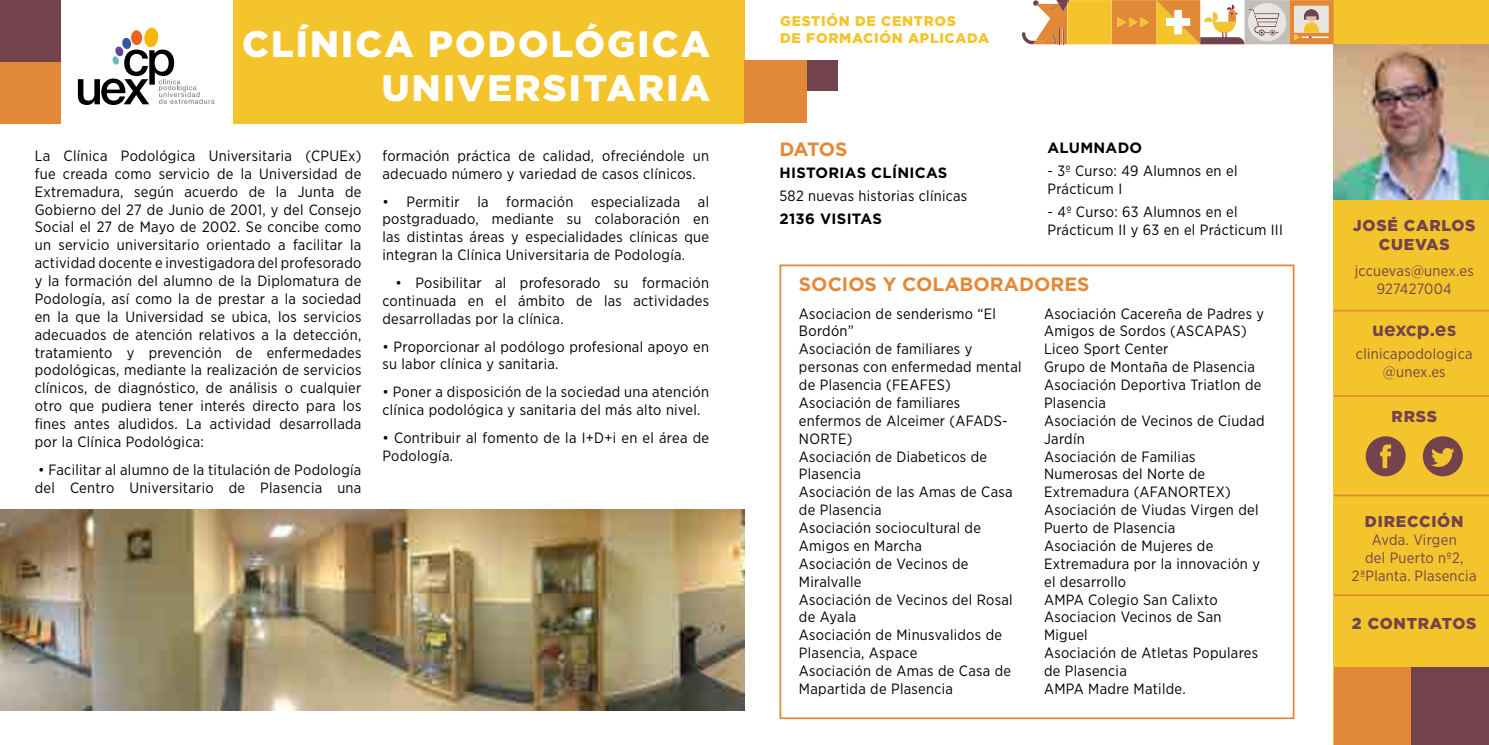
<style>
.page{position:relative;width:1489px;height:745px;background:#fff}
.page>*{position:absolute;margin:0;border:0;box-sizing:border-box;transform-origin:0 0}
.t1{font:900 36.75px/44.1px "Gotham";letter-spacing:.06em;color:#fff;text-align:right}
.t2{font:700 19.25px "Gotham";color:#e28937}
.t3{font:700 19.25px "Gotham";color:#72434d}
.t4{font:900 15.75px/18.9px "Gotham";letter-spacing:.05em;color:#72434d;text-align:center}
.t5{font:14.88px/17.8px "Gotham Narrow";letter-spacing:.02em;color:#000}
.t6{font:14.88px/17.8px "Gotham Narrow";letter-spacing:.02em;color:#72434d;text-align:center}
.t7{font:700 14.88px "Gotham";letter-spacing:.02em;color:#000}
.t8{font:900 14px/16.8px "Gotham";letter-spacing:.05em;color:#f3c42b}
</style>
<div class="page">
<div style="left:1333px;top:0;width:155px;height:744px;background:#f3c42b"></div>
<div style="left:233px;top:0;width:511px;height:123px;background:#f3c42b"></div>
<div style="left:744px;top:60px;width:63px;height:63px;background:#e28937"></div>
<div style="left:0;top:62px;width:61px;height:61px;background:#e28937"></div>
<div style="left:0;top:0;width:61px;height:62px;background:#72434d"></div>
<div style="left:806px;top:60px;width:31px;height:31px;background:#72434d"></div>
<svg style="left:1022px;top:0;width:311px;height:44px"></svg>
<div style="left:779px;top:264px;width:515px;height:454px;border:2px solid #e28937"></div>
<svg style="left:1365px;top:436px;width:40px;height:40px"></svg>
<svg style="left:1422px;top:436px;width:40px;height:40px"></svg>
<hr style="left:1333px;top:309px;width:155px;height:2px;background:#e28937">
<hr style="left:1333px;top:395px;width:155px;height:1px;background:#e28937">
<hr style="left:1333px;top:494px;width:155px;height:2px;background:#e28937">
<hr style="left:1333px;top:594px;width:155px;height:1px;background:#e28937">
<svg style="left:78px;top:27px;width:137px;height:78px"></svg>
<img style="left:1333px;top:45px;width:155px;height:155px">
<img style="left:0;top:509px;width:744px;height:200px">
<div style="left:1334px;top:667px;width:77px;height:77px;background:#e28937"></div>
<div style="left:1411px;top:667px;width:77px;height:77px;background:#72434d"></div>
<h1 class="t1" style="left:242px;top:21px;width:469px">CLÍNICA PODOLÓGICA<br>UNIVERSITARIA</h1>
<p class="t5" style="left:35px;top:146px;width:328px;text-align:justify">La Clínica Podológica Universitaria (CPUEx) fue creada como servicio de la Universidad de Extremadura, según acuerdo de la Junta de Gobierno del 27 de Junio de 2001, y del Consejo Social el 27 de Mayo de 2002. Se concibe como un servicio universitario orientado a facilitar la actividad docente e investigadora del profesorado y la formación del alumno de la Diplomatura de Podología, así como la de prestar a la sociedad en la que la Universidad se ubica, los servicios adecuados de atención relativos a la detección, tratamiento y prevención de enfermedades podológicas, mediante la realización de servicios clínicos, de diagnóstico, de análisis o cualquier otro que pudiera tener interés directo para los fines antes aludidos. La actividad desarrollada por la Clínica Podológica:</p>
<p class="t5" style="left:35px;top:460px;width:328px">• Facilitar al alumno de la titulación de Podología del Centro Universitario de Plasencia una</p>
<p class="t5" style="left:382px;top:146px;width:328px">formación práctica de calidad, ofreciéndole un adecuado número y variedad de casos clínicos.</p>
<p class="t5" style="left:382px;top:192px;width:328px;text-align:justify">• Permitir la formación especializada al postgraduado, mediante su colaboración en las distintas áreas y especialidades clínicas que integran la Clínica Universitaria de Podología.</p>
<p class="t5" style="left:382px;top:273px;width:328px;text-align:justify;text-indent:13px">• Posibilitar al profesorado su formación continuada en el ámbito de las actividades desarrolladas por la clínica.</p>
<p class="t5" style="left:382px;top:337px;width:328px">• Proporcionar al podólogo profesional apoyo en su labor clínica y sanitaria.</p>
<p class="t5" style="left:382px;top:382px;width:328px">• Poner a disposición de la sociedad una atención clínica podológica y sanitaria del más alto nivel.</p>
<p class="t5" style="left:382px;top:428px;width:328px">• Contribuir al fomento de la I+D+i en el área de<br>Podología.</p>
<p class="t8" style="left:780px;top:13px;width:210px">GESTIÓN DE CENTROS<br>DE FORMACIÓN APLICADA</p>
<p class="t2" style="left:779px;top:137px;width:70px">DATOS</p>
<p class="t7" style="left:779px;top:164px;width:169px">HISTORIAS CLÍNICAS</p>
<p class="t5" style="left:779px;top:187px;width:189px">582 nuevas historias clínicas</p>
<p class="t7" style="left:779px;top:210px;width:104px">2136 VISITAS</p>
<p class="t7" style="left:1047px;top:139px;width:96px">ALUMNADO</p>
<p class="t5" style="left:1047px;top:162px;width:191px">- 3º Curso: 49 Alumnos en el<br>Prácticum I</p>
<p class="t5" style="left:1047px;top:202px;width:237px">- 4º Curso: 63 Alumnos en el<br>Prácticum II y 63 en el Prácticum III</p>
<p class="t2" style="left:799px;top:273px;width:292px">SOCIOS Y COLABORADORES</p>
<p class="t5" style="left:799px;top:304px;width:224px">Asociacion de senderismo “El<br>Bordón”<br>Asociación de familiares y personas con enfermedad mental de Plasencia (FEAFES)<br>Asociación de familiares enfermos de Alceimer (AFADS-<br>NORTE)<br>Asociación de Diabeticos de<br>Plasencia<br>Asociación de las Amas de Casa de Plasencia<br>Asociación sociocultural de<br>Amigos en Marcha<br>Asociación de Vecinos de<br>Miralvalle<br>Asociación de Vecinos del Rosal de Ayala<br>Asociación de Minusvalidos de<br>Plasencia, Aspace<br>Asociación de Amas de Casa de<br>Mapartida de Plasencia</p>
<p class="t5" style="left:1044px;top:304px;width:222px">Asociación Cacereña de Padres y<br>Amigos de Sordos (ASCAPAS)<br>Liceo Sport Center<br>Grupo de Montaña de Plasencia<br>Asociación Deportiva Triatlon de<br>Plasencia<br>Asociación de Vecinos de Ciudad<br>Jardín<br>Asociación de Familias<br>Numerosas del Norte de<br>Extremadura (AFANORTEX)<br>Asociación de Viudas Virgen del<br>Puerto de Plasencia<br>Asociación de Mujeres de<br>Extremadura por la innovación y el desarrollo<br>AMPA Colegio San Calixto<br>Asociacion Vecinos de San<br>Miguel<br>Asociación de Atletas Populares de Plasencia<br>AMPA Madre Matilde.</p>
<p class="t4" style="left:1352px;top:216px;width:124px">JOSÉ CARLOS<br>CUEVAS</p>
<p class="t6" style="left:1354px;top:262px;width:121px">jccuevas@unex.es<br>927427004</p>
<p class="t3" style="left:1371px;top:318px;width:86px">uexcp.es</p>
<p class="t6" style="left:1355px;top:344px;width:118px">clinicapodologica @unex.es</p>
<p class="t4" style="left:1391px;top:407px;width:47px">RRSS</p>
<p class="t4" style="left:1364px;top:512px;width:100px">DIRECCIÓN</p>
<p class="t6" style="left:1351px;top:530px;width:126px">Avda. Virgen<br>del Puerto nº2,<br>2ªPlanta. Plasencia</p>
<p class="t4" style="left:1351px;top:613px;width:126px">2 CONTRATOS</p>
</div>
